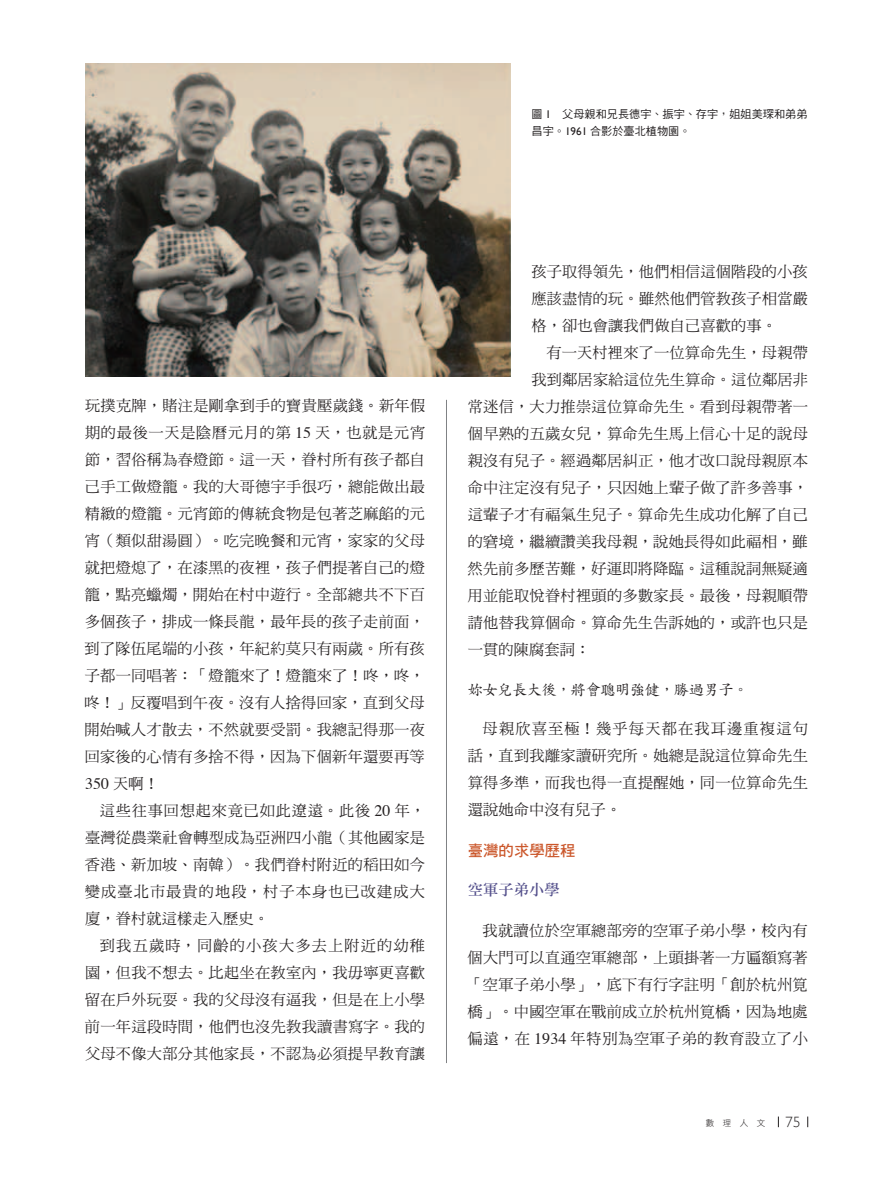
<style>
.page{position:relative;width:893px;height:1191px;background:#fff}
.page>*{position:absolute;margin:0;border:0;box-sizing:border-box;transform-origin:0 0}
.t1{font:15.9px "Times";color:#231f20}
.t2{font:15.45px "DF Hei Std W7";color:#cb572b}
.t3{font:15.15px/27px "DF Ming Std W5";letter-spacing:.02em;color:#231f20;text-align:justify}
.t4{font:15.15px "DF Ming Std W5";letter-spacing:.05em;color:#231f20}
.t5{font:15.15px "DF Ming Std W5";letter-spacing:.07em;color:#231f20}
.t6{font:15.15px "DF Ming Std W5";letter-spacing:.075em;color:#231f20}
.t7{font:15.15px "DF Kai Shu Std W5";letter-spacing:-.03em;color:#231f20}
.t8{font:15.15px "DF Li Song Std W5";letter-spacing:.01em;color:#534f8b}
.t9{font:300 14.85px "Gill Sans";color:#231f20}
.t10{font:11.1px/17px "DF Hei Std W5";color:#231f20}
.t11{font:8.55px "DF Hei Std W3";color:#231f20}
.s1{font-family:"Gill Sans"}
.s2{font-family:"Times";font-size:15.9px}
.s3{font-family:"DF Ming Std W5";font-size:15.15px}
</style>
<div class="page">
<hr style="left:446px;top:400px;width:1px;height:663px;background:#808285">
<img style="left:85px;top:64px;width:425px;height:312px">
<p class="t10" style="left:531px;top:105px;width:277px">圖 <span class="s1">1</span> 父母親和兄長德宇、振宇、存宇，姐姐美琛和弟弟昌宇。<span class="s1">1961</span> 合影於臺北植物園。</p>
<p class="t3" style="left:85px;top:391px;width:342px">玩撲克牌，賭注是剛拿到手的寶貴壓歲錢。新年假期的最後一天是陰曆元月的第 <span class="s2">15</span> 天，也就是元宵節，習俗稱為春燈節。這一天，眷村所有孩子都自己手工做燈籠。我的大哥德宇手很巧，總能做出最精緻的燈籠。元宵節的傳統食物是包著芝麻餡的元宵（類似甜湯圓）。吃完晚餐和元宵，家家的父母就把燈熄了，在漆黑的夜裡，孩子們提著自己的燈籠，點亮蠟燭，開始在村中遊行。全部總共不下百多個孩子，排成一條長龍，最年長的孩子走前面，到了隊伍尾端的小孩，年紀約莫只有兩歲。所有孩子都一同唱著：「燈籠來了！燈籠來了！咚，咚，咚！」反覆唱到午夜。沒有人捨得回家，直到父母開始喊人才散去，不然就要受罰。我總記得那一夜回家後的心情有多捨不得，因為下個新年還要再等</p>
<p class="t1" style="left:85px;top:768px;width:76px">350 <span class="s3">天啊！</span></p>
<p class="t4" style="left:100px;top:802px;width:327px">這些往事回想起來竟已如此遼遠。此後 <span class="s2">20</span> 年，</p>
<p class="t3" style="left:85px;top:823px;width:342px">臺灣從農業社會轉型成為亞洲四小龍（其他國家是</p>
<p class="t3" style="left:85px;top:850px;width:342px">香港、新加坡、南韓）。我們眷村附近的稻田如今</p>
<p class="t5" style="left:85px;top:883px;width:342px">變成臺北市最貴的地段，村子本身也已改建成大</p>
<p class="t3" style="left:85px;top:904px;width:186px">廈，眷村就這樣走入歷史。</p>
<p class="t6" style="left:100px;top:937px;width:327px">到我五歲時，同齡的小孩大多去上附近的幼稚</p>
<p class="t3" style="left:85px;top:958px;width:342px">園，但我不想去。比起坐在教室內，我毋寧更喜歡</p>
<p class="t3" style="left:85px;top:985px;width:342px">留在戶外玩耍。我的父母沒有逼我，但是在上小學</p>
<p class="t3" style="left:85px;top:1012px;width:342px">前一年這段時間，他們也沒先教我讀書寫字。我的</p>
<p class="t3" style="left:85px;top:1039px;width:342px">父母不像大部分其他家長，不認為必須提早教育讓</p>
<p class="t3" style="left:531px;top:257px;width:278px">孩子取得領先，他們相信這個階段的小孩</p>
<p class="t3" style="left:531px;top:284px;width:278px">應該盡情的玩。雖然他們管教孩子相當嚴</p>
<p class="t3" style="left:531px;top:311px;width:247px">格，卻也會讓我們做自己喜歡的事。</p>
<p class="t3" style="left:546px;top:338px;width:263px">有一天村裡來了一位算命先生，母親帶</p>
<p class="t3" style="left:531px;top:365px;width:278px">我到鄰居家給這位先生算命。這位鄰居非</p>
<p class="t3" style="left:468px;top:392px;width:342px">常迷信，大力推崇這位算命先生。看到母親帶著一</p>
<p class="t3" style="left:468px;top:419px;width:342px">個早熟的五歲女兒，算命先生馬上信心十足的說母</p>
<p class="t3" style="left:468px;top:446px;width:342px">親沒有兒子。經過鄰居糾正，他才改口說母親原本</p>
<p class="t3" style="left:468px;top:473px;width:342px">命中注定沒有兒子，只因她上輩子做了許多善事，</p>
<p class="t3" style="left:468px;top:500px;width:342px">這輩子才有福氣生兒子。算命先生成功化解了自己</p>
<p class="t3" style="left:468px;top:527px;width:342px">的窘境，繼續讚美我母親，說她長得如此福相，雖</p>
<p class="t3" style="left:468px;top:554px;width:342px">然先前多歷苦難，好運即將降臨。這種說詞無疑適</p>
<p class="t3" style="left:468px;top:581px;width:342px">用並能取悅眷村裡頭的多數家長。最後，母親順帶</p>
<p class="t3" style="left:468px;top:608px;width:342px">請他替我算個命。算命先生告訴她的，或許也只是</p>
<p class="t3" style="left:468px;top:636px;width:124px">一貫的陳腐套詞：</p>
<p class="t7" style="left:468px;top:681px;width:282px">妳女兒長大後，將會聰明強健，勝過男子。</p>
<p class="t3" style="left:468px;top:715px;width:342px;text-indent:15px">母親欣喜至極！幾乎每天都在我耳邊重複這句話，直到我離家讀研究所。她總是說這位算命先生算得多準，而我也得一直提醒她，同一位算命先生還說她命中沒有兒子。</p>
<p class="t2" style="left:468px;top:842px;width:109px">臺灣的求學歷程</p>
<p class="t8" style="left:468px;top:881px;width:93px">空軍子弟小學</p>
<p class="t3" style="left:467px;top:916px;width:342px;text-indent:15px">我就讀位於空軍總部旁的空軍子弟小學，校內有個大門可以直通空軍總部，上頭掛著一方匾額寫著「空軍子弟小學」，底下有行字註明「創於杭州筧橋」。中國空軍在戰前成立於杭州筧橋，因為地處偏遠，在 <span class="s2">1934</span> 年特別為空軍子弟的教育設立了小</p>
<p class="t11" style="left:706px;top:1118px;width:61px">數　理　人　文</p>
<p class="t9" style="left:786px;top:1113px;width:16px">75</p>
</div>
